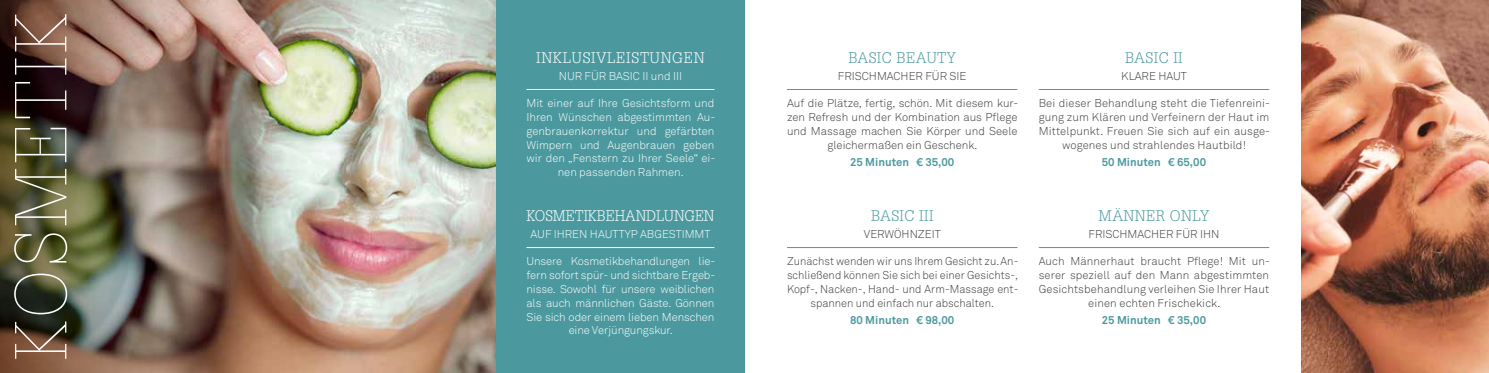
<style>
.page{position:relative;width:1489px;height:373px;background:#fff}
.page>*{position:absolute;margin:0;border:0;box-sizing:border-box;transform-origin:0 0}
.t1{font:300 15px "Glypha";letter-spacing:.03em;color:#4b999f}
.t2{font:300 15px "Glypha";color:#fff}
.t3{font:300 15px "Glypha";letter-spacing:.05em;color:#fff}
.t4{font:300 11.25px/13.8px "Akkurat";color:#3b3b3a;text-align:center}
.t5{font:300 11.25px/13.8px "Akkurat";letter-spacing:-.01em;color:#fff;text-align:center}
.t6{font:700 11.25px "Akkurat";color:#4b999f}
</style>
<div class="page">
<img style="left:156px;top:0;width:340px;height:372px">
<img style="left:0;top:0;width:156px;height:372px">
<img style="left:1301px;top:0;width:187px;height:372px">
<img style="left:14px;top:14px;width:53px;height:344px">
<hr style="left:787px;top:89px;width:230px;height:1px;background:#4b999f">
<hr style="left:787px;top:247px;width:230px;height:1px;background:#4b999f">
<hr style="left:1038px;top:89px;width:231px;height:1px;background:#4b999f">
<hr style="left:1038px;top:247px;width:231px;height:1px;background:#4b999f">
<div style="left:496px;top:0;width:248px;height:372px;background:#4b999f"></div>
<hr style="left:526px;top:89px;width:188px;height:1px;background:#fff">
<hr style="left:526px;top:247px;width:188px;height:1px;background:#fff">
<h1 class="t3" style="left:536px;top:49px;width:170px">INKLUSIVLEISTUNGEN</h1>
<p class="t5" style="left:526px;top:97px;width:190px">Mit einer auf Ihre Gesichtsform und<br>Ihren Wünschen abgestimmten Au&shy;genbrauenkorrektur und gefärbten<br>Wimpern und Augenbrauen geben wir den „Fenstern zu Ihrer Seele“ ei&shy;nen passenden Rahmen.</p>
<p class="t5" style="left:558px;top:70px;width:125px">NUR FÜR BASIC II und III</p>
<h1 class="t1" style="left:848px;top:49px;width:109px">BASIC BEAUTY</h1>
<h1 class="t1" style="left:1125px;top:49px;width:59px">BASIC II</h1>
<p class="t4" style="left:838px;top:70px;width:130px">FRISCHMACHER FÜR SIE</p>
<p class="t4" style="left:1121px;top:70px;width:67px">KLARE HAUT</p>
<p class="t4" style="left:787px;top:97px;width:233px">Auf die Plätze, fertig, schön. Mit diesem kur&shy;zen Refresh und der Kombination aus Pflege und Massage machen Sie Körper und Seele gleichermaßen ein Geschenk.</p>
<p class="t6" style="left:850px;top:155px;width:106px">25 Minuten € 35,00</p>
<p class="t4" style="left:1038px;top:97px;width:233px">Bei dieser Behandlung steht die Tiefenreini&shy;gung zum Klären und Verfeinern der Haut im Mittelpunkt. Freuen Sie sich auf ein ausge&shy;wogenes und strahlendes Hautbild!</p>
<p class="t6" style="left:1101px;top:155px;width:106px">50 Minuten € 65,00</p>
<h1 class="t2" style="left:526px;top:206px;width:189px">KOSMETIKBEHANDLUNGEN</h1>
<h1 class="t1" style="left:871px;top:206px;width:64px">BASIC III</h1>
<h1 class="t1" style="left:1098px;top:206px;width:112px">MÄNNER ONLY</h1>
<p class="t5" style="left:530px;top:227px;width:181px">AUF IHREN HAUTTYP ABGESTIMMT</p>
<p class="t4" style="left:863px;top:227px;width:78px">VERWÖHNZEIT</p>
<p class="t4" style="left:1088px;top:227px;width:132px">FRISCHMACHER FÜR IHN</p>
<p class="t5" style="left:526px;top:254px;width:190px">Unsere Kosmetikbehandlungen lie&shy;fern sofort spür- und sichtbare Ergeb&shy;nisse. Sowohl für unsere weiblichen als auch männlichen Gäste. Gönnen Sie sich oder einem lieben Menschen eine Verjüngungskur.</p>
<p class="t4" style="left:787px;top:254px;width:233px">Zunächst wenden wir uns Ihrem Gesicht zu. An&shy;schließend können Sie sich bei einer Gesichts-, Kopf-, Nacken-, Hand- und Arm-Massage ent&shy;spannen und einfach nur abschalten.</p>
<p class="t6" style="left:850px;top:312px;width:106px">80 Minuten € 98,00</p>
<p class="t4" style="left:1038px;top:254px;width:233px">Auch Männerhaut braucht Pflege! Mit un&shy;serer speziell auf den Mann abgestimmten Gesichtsbehandlung verleihen Sie Ihrer Haut einen echten Frischekick.</p>
<p class="t6" style="left:1101px;top:312px;width:106px">25 Minuten € 35,00</p>
</div>
